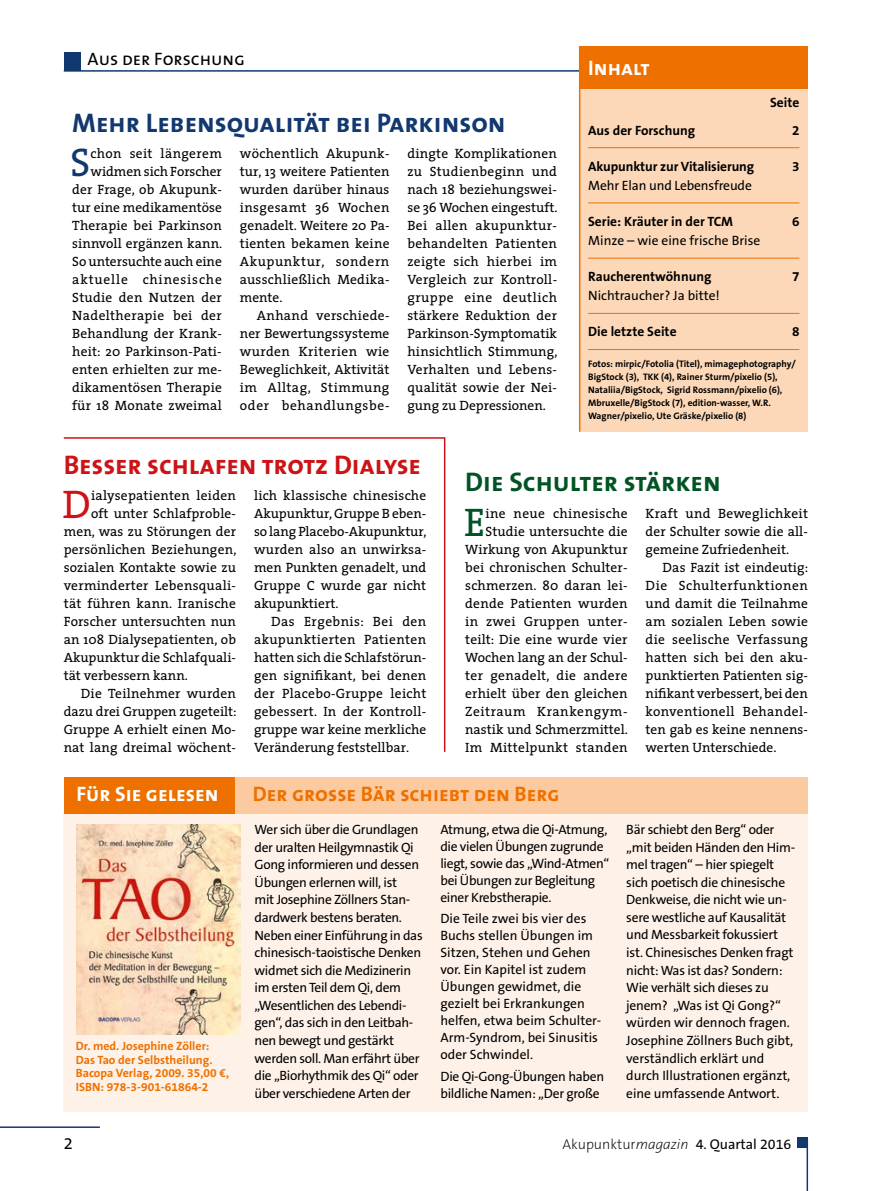
<style>
.page{position:relative;width:893px;height:1191px;background:#fff}
.page>*{position:absolute;margin:0;border:0;box-sizing:border-box;transform-origin:0 0}
.t1{font:40.2px "The Serif";color:#cd1316}
.t2{font:40.2px "The Serif";color:#005424}
.t3{font:40.2px "The Serif";color:#123870}
.t4{font:700 27px "Aku Mag Caps";color:#123870}
.t5{font:700 27px "Aku Mag Caps";letter-spacing:-.005em;color:#cd1316}
.t6{font:700 27px "Aku Mag Caps";color:#005424}
.t7{font:700 21px "Aku Mag Caps";color:#ee7100}
.t8{font:700 21px "Aku Mag Caps";color:#fff}
.t9{font:18px "Aku Mag Caps";color:#000}
.t10{font:16.5px "The Sans B5 Plain";color:#000}
.t11{font:14.25px "The Sans B5 Plain";color:#000}
.t12{font:13.5px/18px "The Serif";letter-spacing:.01em;color:#000;text-align:justify}
.t13{font:13.5px/17.5px "The Sans B5 Plain";letter-spacing:-.02em;color:#000}
.t14{font:13.5px/17px "The Sans B5 Plain";color:#000}
.t15{font:700 13.5px "The Sans B7";color:#000}
.t16{font:700 12px/13.5px "The Sans B7";color:#ee7100}
.t17{font:700 9.45px/13px "The Sans B7";color:#000}
.s1{font-family:"The Sans B2";font-weight:200}
.s2{font-family:"The Sans B2";font-weight:200;font-style:italic}
</style>
<div class="page">
<hr style="left:64px;top:70px;width:744px;height:2px;background:#123870">
<div style="left:64px;top:52px;width:17px;height:19px;background:#123870"></div>
<hr style="left:0;top:1126px;width:100px;height:2px;background:#123870">
<hr style="left:806px;top:1138px;width:2px;height:53px;background:#123870">
<div style="left:798px;top:1137px;width:10px;height:10px;background:#123870"></div>
<svg style="left:63px;top:437px;width:383px;height:315px"></svg>
<div style="left:580px;top:89px;width:228px;height:343px;background:#fcd8b8"></div>
<hr style="left:588px;top:147px;width:211px;height:1px;background:#ee7100">
<hr style="left:588px;top:202px;width:211px;height:1px;background:#ee7100">
<hr style="left:588px;top:258px;width:211px;height:1px;background:#ee7100">
<hr style="left:588px;top:313px;width:211px;height:1px;background:#ee7100">
<hr style="left:588px;top:349px;width:211px;height:1px;background:#ee7100">
<div style="left:580px;top:46px;width:228px;height:43px;background:#ee7100"></div>
<hr style="left:579px;top:46px;width:1px;height:386px;background:#ee7100">
<div style="left:64px;top:812px;width:744px;height:300px;background:#fef2e8"></div>
<div style="left:64px;top:777px;width:171px;height:36px;background:#ee7100"></div>
<div style="left:235px;top:777px;width:573px;height:36px;background:#fbcaa0"></div>
<img style="left:77px;top:824px;width:164px;height:210px">
<h3 class="t9" style="left:88px;top:43px;width:159px">Aus der Forschung</h3>
<h2 class="t4" style="left:72px;top:100px;width:435px">Mehr Lebensqualität bei Parkinson</h2>
<h1 class="t3" style="left:70px;top:129px;width:22px">S</h1>
<p class="t12" style="left:407px;top:143px;width:152px">dingte Komplikationen zu Studienbeginn und nach 18 beziehungswei&shy;se 36 Wochen eingestuft.<br>Bei allen akupunktur&shy;behandelten Patienten zeigte sich hierbei im Vergleich zur Kontroll&shy;gruppe eine deutlich stärkere Reduktion der Parkinson-Symptomatik hinsichtlich Stimmung, Verhalten und Lebens&shy;qualität sowie der Nei&shy;gung zu Depressionen.</p>
<p class="t12" style="left:72px;top:144px;width:152px;text-align:right">chon seit längerem widmen sich Forscher der Frage, ob Akupunk&shy;tur eine medikamentöse<br>Therapie bei Parkinson sinnvoll ergänzen kann.<br>So untersuchte auch eine aktuelle chinesische<br>Studie den Nutzen der<br>Nadeltherapie bei der<br>Behandlung der Krank&shy;heit: 20 Parkinson-Pati&shy;enten erhielten zur me&shy;dikamentösen Therapie für 18 Monate zweimal</p>
<p class="t12" style="left:240px;top:144px;width:151px">wöchentlich Akupunk&shy;tur, 13 weitere Patienten wurden darüber hinaus insgesamt 36 Wochen genadelt. Weitere 20 Pa&shy;tienten bekamen keine Akupunktur, sondern ausschließlich Medika&shy;mente.</p>
<p class="t12" style="left:240px;top:306px;width:151px;text-indent:17px">Anhand verschiede&shy;ner Bewertungssysteme wurden Kriterien wie Beweglichkeit, Aktivität im Alltag, Stimmung oder behandlungsbe-</p>
<h3 class="t8" style="left:588px;top:50px;width:63px">Inhalt</h3>
<p class="t15" style="left:770px;top:95px;width:31px">Seite</p>
<p class="t15" style="left:588px;top:123px;width:108px">Aus der Forschung</p>
<p class="t15" style="left:792px;top:123px;width:9px">2</p>
<p class="t15" style="left:588px;top:159px;width:167px">Akupunktur zur Vitalisierung</p>
<p class="t15" style="left:792px;top:159px;width:9px">3</p>
<p class="t13" style="left:588px;top:177px;width:165px">Mehr Elan und Lebensfreude</p>
<p class="t15" style="left:588px;top:214px;width:147px">Serie: Kräuter in der TCM</p>
<p class="t15" style="left:792px;top:214px;width:9px">6</p>
<p class="t14" style="left:588px;top:232px;width:174px">Minze – wie eine frische Brise</p>
<p class="t15" style="left:588px;top:269px;width:125px">Raucherentwöhnung</p>
<p class="t15" style="left:792px;top:269px;width:9px">7</p>
<p class="t14" style="left:588px;top:288px;width:133px">Nichtraucher? Ja bitte!</p>
<p class="t15" style="left:588px;top:325px;width:90px">Die letzte Seite</p>
<p class="t15" style="left:792px;top:325px;width:9px">8</p>
<p class="t17" style="left:588px;top:357px;width:209px">Fotos: mirpic/Fotolia (Titel), mimagephotography/ BigStock (3), TKK (4), Rainer Sturm/pixelio (5), Nataliia/BigStock, Sigrid Rossmann/pixelio (6), Mbruxelle/BigStock (7), edition-wasser, W.R.<br>Wagner/pixelio, Ute Gräske/pixelio (8)</p>
<h2 class="t5" style="left:64px;top:442px;width:359px">Besser schlafen trotz Dialyse</h2>
<h1 class="t1" style="left:63px;top:471px;width:30px">D</h1>
<p class="t12" style="left:91px;top:486px;width:146px">ialysepatienten leiden</p>
<p class="t12" style="left:254px;top:486px;width:174px">lich klassische chinesische Akupunktur, Gruppe B eben&shy;so lang Placebo-Akupunktur, wurden also an unwirksa&shy;men Punkten genadelt, und Gruppe C wurde gar nicht akupunktiert.</p>
<p class="t12" style="left:254px;top:612px;width:174px;text-indent:17px">Das Ergebnis: Bei den akupunktierten Patienten hatten sich die Schlafstörun&shy;gen signifikant, bei denen der Placebo-Gruppe leicht gebessert. In der Kontroll&shy;gruppe war keine merkliche Veränderung feststellbar.</p>
<p class="t12" style="left:91px;top:504px;width:146px">oft unter Schlafproble-</p>
<p class="t12" style="left:64px;top:522px;width:174px">men, was zu Störungen der</p>
<p class="t12" style="left:64px;top:540px;width:174px">persönlichen Beziehungen,</p>
<p class="t12" style="left:64px;top:558px;width:174px">sozialen Kontakte sowie zu</p>
<p class="t12" style="left:64px;top:576px;width:174px">verminderter Lebensquali-</p>
<p class="t12" style="left:64px;top:594px;width:174px">tät führen kann. Iranische</p>
<p class="t12" style="left:64px;top:612px;width:174px">Forscher untersuchten nun</p>
<p class="t12" style="left:64px;top:630px;width:174px">an 108 Dialysepatienten, ob</p>
<p class="t12" style="left:64px;top:648px;width:174px">Akupunktur die Schlafquali-</p>
<p class="t12" style="left:64px;top:666px;width:126px">tät verbessern kann.</p>
<p class="t12" style="left:81px;top:684px;width:157px">Die Teilnehmer wurden</p>
<p class="t12" style="left:64px;top:702px;width:174px">dazu drei Gruppen zugeteilt:</p>
<p class="t12" style="left:64px;top:720px;width:174px">Gruppe A erhielt einen Mo-</p>
<p class="t12" style="left:64px;top:738px;width:174px">nat lang dreimal wöchent-</p>
<h2 class="t6" style="left:465px;top:459px;width:257px">Die Schulter stärken</h2>
<h1 class="t2" style="left:464px;top:489px;width:23px">E</h1>
<p class="t12" style="left:465px;top:504px;width:164px;text-align:right">ine neue chinesische<br>Studie untersuchte die<br>Wirkung von Akupunktur bei chronischen Schulter&shy;schmerzen. 80 daran lei&shy;dende Patienten wurden in zwei Gruppen unter&shy;teilt: Die eine wurde vier<br>Wochen lang an der Schul&shy;ter genadelt, die andere erhielt über den gleichen<br>Zeitraum Krankengym&shy;nastik und Schmerzmittel.<br>Im Mittelpunkt standen</p>
<p class="t12" style="left:646px;top:504px;width:164px">Kraft und Beweglichkeit der Schulter sowie die all&shy;gemeine Zufriedenheit.</p>
<p class="t12" style="left:646px;top:558px;width:164px;text-indent:17px">Das Fazit ist eindeutig:<br>Die Schulterfunktionen und damit die Teilnahme am sozialen Leben sowie die seelische Verfassung hatten sich bei den aku&shy;punktierten Patienten sig&shy;nifikant verbessert, bei den konventionell Behandel&shy;ten gab es keine nennens&shy;werten Unterschiede.</p>
<h3 class="t8" style="left:77px;top:776px;width:144px">Für Sie gelesen</h3>
<h3 class="t7" style="left:253px;top:776px;width:308px">Der grosse Bär schiebt den Berg</h3>
<p class="t16" style="left:76px;top:1039px;width:155px">Dr. med. Josephine Zöller:<br>Das Tao der Selbstheilung.<br>Bacopa Verlag, 2009. 35,00 €,<br>ISBN: 978-3-901-61864-2</p>
<p class="t13" style="left:255px;top:821px;width:170px">Wer sich über die Grundlagen der uralten Heilgymnastik Qi<br>Gong informieren und dessen<br>Übungen erlernen will, ist<br>mit Josephine Zöllners Stan&shy;dardwerk bestens beraten.<br>Neben einer Einführung in das chinesisch-taoistische Denken widmet sich die Medizinerin im ersten Teil dem Qi, dem „Wesentlichen des Lebendi&shy;gen“, das sich in den Leitbah&shy;nen bewegt und gestärkt werden soll. Man erfährt über die „Biorhythmik des Qi“ oder über verschiedene Arten der</p>
<p class="t13" style="left:440px;top:821px;width:170px;line-height:17px">Atmung, etwa die Qi-Atmung, die vielen Übungen zugrunde liegt, sowie das „Wind-Atmen“ bei Übungen zur Begleitung einer Krebstherapie.</p>
<p class="t14" style="left:440px;top:910px;width:162px">Die Teile zwei bis vier des<br>Buchs stellen Übungen im<br>Sitzen, Stehen und Gehen vor. Ein Kapitel ist zudem<br>Übungen gewidmet, die gezielt bei Erkrankungen helfen, etwa beim Schulter-<br>Arm-Syndrom, bei Sinusitis oder Schwindel.</p>
<p class="t13" style="left:440px;top:1068px;width:165px;line-height:17px">Die Qi-Gong-Übungen haben bildliche Namen: „Der große</p>
<p class="t13" style="left:626px;top:821px;width:170px">Bär schiebt den Berg“ oder „mit beiden Händen den Him&shy;mel tragen“ – hier spiegelt sich poetisch die chinesische<br>Denkweise, die nicht wie un&shy;sere westliche auf Kausalität und Messbarkeit fokussiert ist. Chinesisches Denken fragt nicht: Was ist das? Sondern:<br>Wie verhält sich dieses zu jenem? „Was ist Qi Gong?“ würden wir dennoch fragen.<br>Josephine Zöllners Buch gibt, verständlich erklärt und durch Illustrationen ergänzt, eine umfassende Antwort.</p>
<p class="t10" style="left:64px;top:1134px;width:11px">2</p>
<p class="t11" style="left:562px;top:1136px;width:230px"><span class="s1">Akupunktur</span><span class="s2">magazin</span> 4. Quartal 2016</p>
</div>
